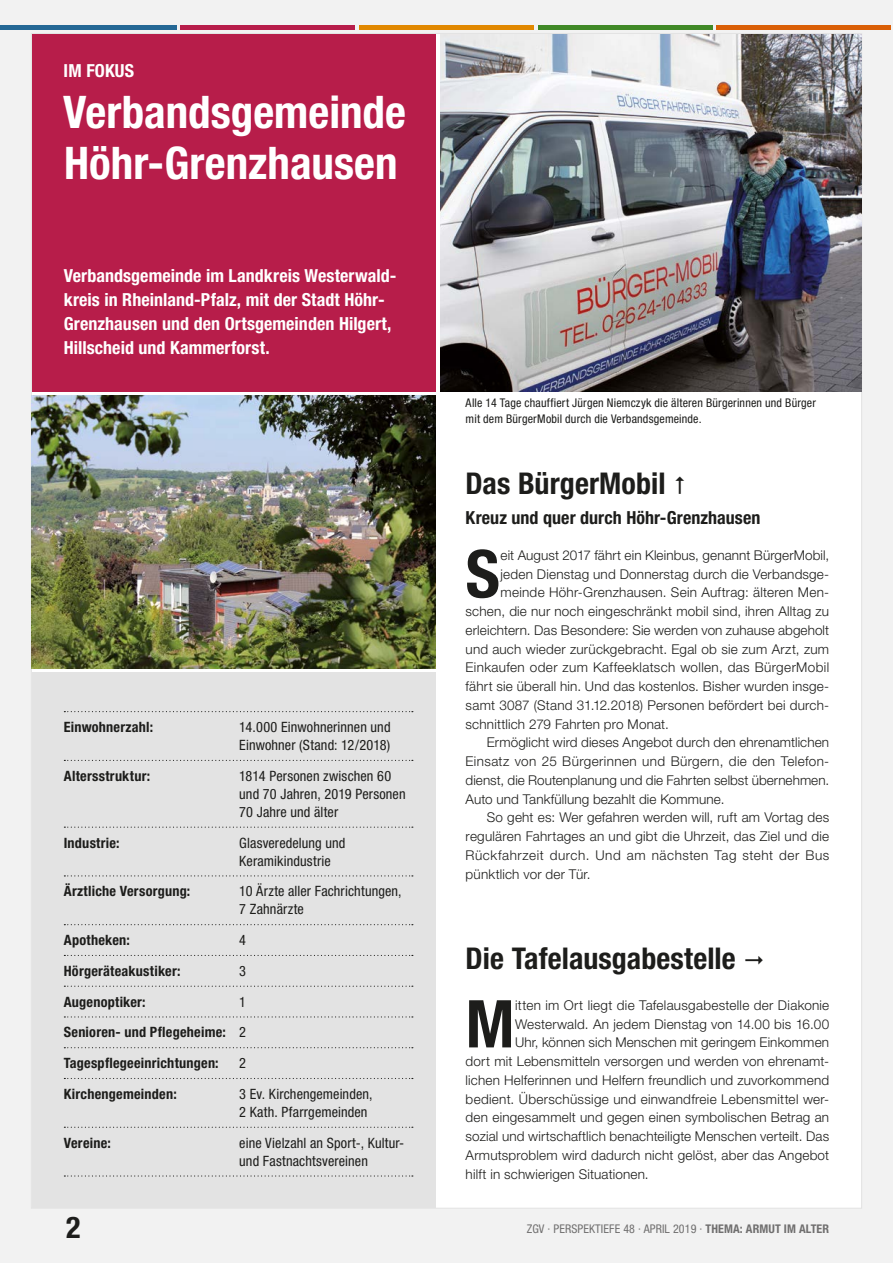
<style>
.page{position:relative;width:893px;height:1263px;background:#fff}
.page>*{position:absolute;margin:0;border:0;box-sizing:border-box;transform-origin:0 0}
.t1{font:700 condensed 66px "Helvetica Neue LT Pro";color:#1d1d1b}
.t2{font:700 condensed 45px/51px "Helvetica Neue LT Pro";color:#fff}
.t3{font:700 condensed 30px "Helvetica Neue LT Pro";letter-spacing:.005em;color:#1d1d1b}
.t4{font:700 condensed 18px/24px "Helvetica Neue LT Pro";letter-spacing:.005em;color:#fff}
.t5{font:700 condensed 18px "Helvetica Neue LT Pro";letter-spacing:.005em;color:#1d1d1b}
.t6{font:condensed 14.25px/18px "Helvetica Neue LT Pro";letter-spacing:.01em;color:#1d1d1b}
.t7{font:700 condensed 14.25px/30.8px "Helvetica Neue LT Pro";letter-spacing:.015em;color:#1d1d1b;text-align:justify}
.t8{font:300 13.5px "Helvetica Neue LT Pro";letter-spacing:.015em;color:#1d1d1b}
.t9{font:300 13.5px "Helvetica Neue LT Pro";letter-spacing:.04em;color:#1d1d1b}
.t10{font:condensed 12px/16.5px "Helvetica Neue LT Pro";letter-spacing:.015em;color:#1d1d1b}
.t11{font:condensed 12px "Helvetica Neue LT Pro";letter-spacing:.01em;color:#706f6f}
.s1{font-weight:400}
.s2{font-weight:700}
</style>
<div class="page">
<div style="left:0;top:43px;width:893px;height:1220px;background:#f2f2f2"></div>
<div style="left:0;top:0;width:893px;height:43px;background:#f2f2f2"></div>
<hr style="left:0;top:26px;width:176px;height:4px;background:#256895">
<hr style="left:181px;top:26px;width:174px;height:4px;background:#b71d4a">
<hr style="left:359px;top:26px;width:175px;height:4px;background:#e18800">
<hr style="left:538px;top:26px;width:174px;height:4px;background:#408927">
<hr style="left:716px;top:26px;width:175px;height:4px;background:#da5f06">
<div style="left:31px;top:33px;width:831px;height:1176px;background:#fff"></div>
<div style="left:32px;top:34px;width:404px;height:357px;background:#b71d4a"></div>
<div style="left:32px;top:672px;width:404px;height:536px;background:#e3e3e3"></div>
<svg style="left:64px;top:711px;width:349px;height:1px"></svg>
<svg style="left:64px;top:760px;width:349px;height:1px"></svg>
<svg style="left:64px;top:826px;width:349px;height:2px"></svg>
<svg style="left:64px;top:875px;width:349px;height:1px"></svg>
<svg style="left:64px;top:924px;width:349px;height:1px"></svg>
<svg style="left:64px;top:955px;width:349px;height:1px"></svg>
<svg style="left:64px;top:986px;width:349px;height:1px"></svg>
<svg style="left:64px;top:1016px;width:349px;height:1px"></svg>
<svg style="left:64px;top:1047px;width:349px;height:1px"></svg>
<svg style="left:64px;top:1078px;width:349px;height:1px"></svg>
<svg style="left:64px;top:1127px;width:349px;height:1px"></svg>
<svg style="left:64px;top:1175px;width:349px;height:1px"></svg>
<img style="left:440px;top:34px;width:421px;height:357px">
<img style="left:32px;top:395px;width:404px;height:273px">
<svg style="left:675px;top:477px;width:9px;height:17px"></svg>
<svg style="left:745px;top:956px;width:18px;height:9px"></svg>
<h3 class="t4" style="left:64px;top:58px;width:72px">IM FOKUS</h3>
<h2 class="t2" style="left:63px;top:86px;width:344px">Verbandsgemeinde<br>Höhr-Grenzhausen</h2>
<h3 class="t4" style="left:64px;top:263px;width:333px">Verbandsgemeinde im Landkreis Westerwald&shy;kreis in Rheinland-Pfalz, mit der Stadt Höhr-Grenzhausen und den Ortsgemeinden Hilgert, Hillscheid und Kammerforst.</h3>
<p class="t7" style="left:64px;top:711px;width:91px">Einwohnerzahl:</p>
<p class="t6" style="left:239px;top:718px;width:153px">14.000 Einwohnerinnen und<br>Einwohner (Stand: 12/2018)</p>
<p class="t7" style="left:64px;top:760px;width:88px">Altersstruktur:</p>
<p class="t6" style="left:239px;top:767px;width:168px">1814 Personen zwischen 60 und 70 Jahren, 2019 Personen<br>70 Jahre und älter</p>
<p class="t7" style="left:64px;top:827px;width:57px">Industrie:</p>
<p class="t6" style="left:239px;top:833px;width:108px">Glasveredelung und<br>Keramikindustrie</p>
<p class="t7" style="left:64px;top:876px;width:128px">Ärztliche Versorgung:</p>
<p class="t6" style="left:239px;top:882px;width:164px">10 Ärzte aller Fachrichtungen,<br>7 Zahnärzte</p>
<p class="t7" style="left:64px;top:924px;width:68px">Apotheken:</p>
<p class="t6" style="left:239px;top:931px;width:8px">4</p>
<p class="t7" style="left:64px;top:955px;width:118px">Hörgeräteakustiker:</p>
<p class="t6" style="left:239px;top:962px;width:8px">3</p>
<p class="t7" style="left:64px;top:986px;width:83px">Augenoptiker:</p>
<p class="t7" style="left:64px;top:986px;width:184px;text-indent:176px"><span class="s1">1<br></span>Senioren- und Pflegeheime: <span class="s1">2<br></span>Tagespflegeeinrichtungen:</p>
<p class="t6" style="left:239px;top:1054px;width:8px">2</p>
<p class="t7" style="left:64px;top:1078px;width:114px">Kirchengemeinden:</p>
<p class="t6" style="left:239px;top:1085px;width:135px">3 Ev. Kirchengemeinden,<br>2 Kath. Pfarrgemeinden</p>
<p class="t7" style="left:64px;top:1127px;width:49px">Vereine:</p>
<p class="t6" style="left:239px;top:1133px;width:166px">eine Vielzahl an Sport-, Kultur&shy;und Fastnachtsvereinen</p>
<p class="t10" style="left:466px;top:394px;width:352px">Alle 14 Tage chauffiert Jürgen Niemczyk die älteren Bürgerinnen und Bürger mit dem BürgerMobil durch die Verbandsgemeinde.</p>
<h3 class="t3" style="left:466px;top:465px;width:201px">Das BürgerMobil</h3>
<h3 class="t5" style="left:466px;top:507px;width:296px">Kreuz und quer durch Höhr-Grenzhausen</h3>
<h1 class="t1" style="left:466px;top:534px;width:36px">S</h1>
<p class="t8" style="left:501px;top:547px;width:330px">eit August 2017 fährt ein Kleinbus, genannt BürgerMobil,</p>
<p class="t8" style="left:501px;top:565px;width:330px">jeden Dienstag und Donnerstag durch die Verbandsge-</p>
<p class="t8" style="left:501px;top:584px;width:330px">meinde Höhr-Grenzhausen. Sein Auftrag: älteren Men-</p>
<p class="t8" style="left:466px;top:603px;width:365px">schen, die nur noch eingeschränkt mobil sind, ihren Alltag zu</p>
<p class="t8" style="left:466px;top:622px;width:365px">erleichtern. Das Besondere: Sie werden von zuhause abgeholt</p>
<p class="t8" style="left:466px;top:640px;width:365px">und auch wieder zurückgebracht. Egal ob sie zum Arzt, zum</p>
<p class="t8" style="left:466px;top:659px;width:365px">Einkaufen oder zum Kaffeeklatsch wollen, das BürgerMobil</p>
<p class="t8" style="left:466px;top:678px;width:365px">fährt sie überall hin. Und das kostenlos. Bisher wurden insge-</p>
<p class="t8" style="left:466px;top:697px;width:365px">samt 3087 (Stand 31.12.2018) Personen befördert bei durch-</p>
<p class="t8" style="left:466px;top:715px;width:205px">schnittlich 279 Fahrten pro Monat.</p>
<p class="t8" style="left:487px;top:734px;width:344px">Ermöglicht wird dieses Angebot durch den ehrenamtlichen</p>
<p class="t8" style="left:466px;top:753px;width:365px">Einsatz von 25 Bürgerinnen und Bürgern, die den Telefon-</p>
<p class="t8" style="left:466px;top:772px;width:365px">dienst, die Routenplanung und die Fahrten selbst übernehmen.</p>
<p class="t8" style="left:466px;top:790px;width:260px">Auto und Tankfüllung bezahlt die Kommune.</p>
<p class="t8" style="left:487px;top:809px;width:344px">So geht es: Wer gefahren werden will, ruft am Vortag des</p>
<p class="t8" style="left:466px;top:828px;width:365px">regulären Fahrtages an und gibt die Uhrzeit, das Ziel und die</p>
<p class="t9" style="left:466px;top:847px;width:365px">Rückfahrzeit durch. Und am nächsten Tag steht der Bus</p>
<p class="t8" style="left:466px;top:866px;width:126px">pünktlich vor der Tür.</p>
<h3 class="t3" style="left:466px;top:940px;width:272px">Die Tafelausgabestelle</h3>
<h1 class="t1" style="left:466px;top:984px;width:50px">M</h1>
<p class="t8" style="left:515px;top:997px;width:316px">itten im Ort liegt die Tafelausgabestelle der Diakonie</p>
<p class="t8" style="left:515px;top:1015px;width:316px">Westerwald. An jedem Dienstag von 14.00 bis 16.00</p>
<p class="t8" style="left:515px;top:1034px;width:316px">Uhr, können sich Menschen mit geringem Einkommen</p>
<p class="t8" style="left:466px;top:1053px;width:365px">dort mit Lebensmitteln versorgen und werden von ehrenamt-</p>
<p class="t8" style="left:466px;top:1072px;width:365px">lichen Helferinnen und Helfern freundlich und zuvorkommend</p>
<p class="t8" style="left:466px;top:1090px;width:365px">bedient. Überschüssige und einwandfreie Lebensmittel wer-</p>
<p class="t8" style="left:466px;top:1109px;width:365px">den eingesammelt und gegen einen symbolischen Betrag an</p>
<p class="t8" style="left:466px;top:1128px;width:365px">sozial und wirtschaftlich benachteiligte Menschen verteilt. Das</p>
<p class="t8" style="left:466px;top:1147px;width:365px">Armutsproblem wird dadurch nicht gelöst, aber das Angebot</p>
<p class="t8" style="left:466px;top:1165px;width:185px">hilft in schwierigen Situationen.</p>
<h3 class="t3" style="left:66px;top:1209px;width:16px">2</h3>
<p class="t11" style="left:527px;top:1222px;width:304px">ZGV · PERSPEKTIEFE 48 · APRIL 2019 · <span class="s2">THEMA: ARMUT IM ALTER</span></p>
</div>
